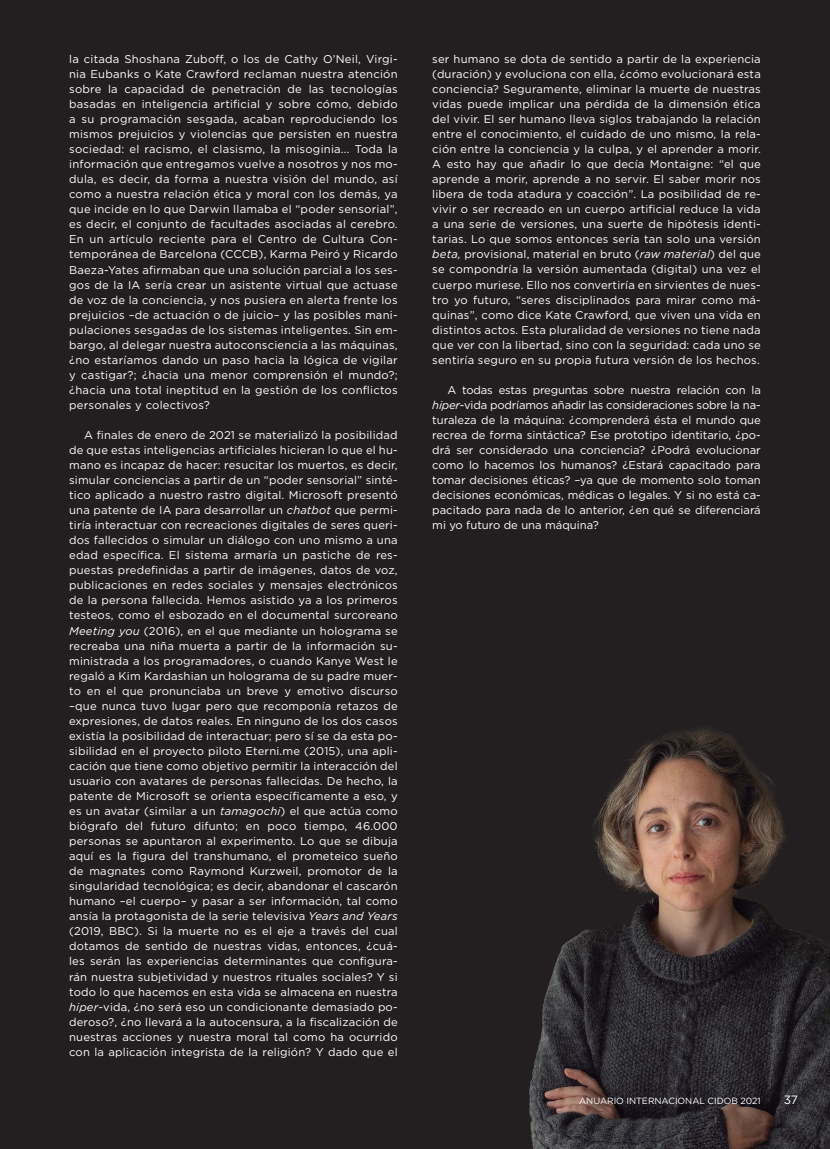
<style>
.page{position:relative;width:830px;height:1149px;background:#fff}
.page>*{position:absolute;margin:0;border:0;box-sizing:border-box;transform-origin:0 0}
.t1{font:12px "Gotham";color:#fff}
.t2{font:11.25px/15px "Gotham";letter-spacing:.015em;color:#fff;text-align:justify}
.t3{font:9px "Gotham";color:#fff}
.s1{font-style:italic}
</style>
<div class="page">
<div style="left:0;top:0;width:829px;height:1148px;background:#231f20"></div>
<img style="left:529px;top:727px;width:300px;height:421px">
<p class="t2" style="left:69px;top:51px;width:330px">la citada Shoshana Zuboff, o los de Cathy O’Neil, Virgi&shy;nia Eubanks o Kate Crawford reclaman nuestra atención sobre la capacidad de penetración de las tecnologías basadas en inteligencia artificial y sobre cómo, debido a su programación sesgada, acaban reproduciendo los mismos prejuicios y violencias que persisten en nuestra sociedad: el racismo, el clasismo, la misoginia... Toda la información que entregamos vuelve a nosotros y nos mo&shy;dula, es decir, da forma a nuestra visión del mundo, así como a nuestra relación ética y moral con los demás, ya que incide en lo que Darwin llamaba el “poder sensorial”, es decir, el conjunto de facultades asociadas al cerebro.<br>En un artículo reciente para el Centro de Cultura Con&shy;temporánea de Barcelona (CCCB), Karma Peiró y Ricardo Baeza-Yates afirmaban que una solución parcial a los ses&shy;gos de la IA sería crear un asistente virtual que actuase de voz de la conciencia, y nos pusiera en alerta frente los prejuicios –de actuación o de juicio– y las posibles mani&shy;pulaciones sesgadas de los sistemas inteligentes. Sin em&shy;bargo, al delegar nuestra autoconsciencia a las máquinas, ¿no estaríamos dando un paso hacia la lógica de vigilar y castigar?; ¿hacia una menor comprensión el mundo?; ¿hacia una total ineptitud en la gestión de los conflictos personales y colectivos?</p>
<p class="t2" style="left:69px;top:427px;width:330px;text-indent:15px">A finales de enero de 2021 se materializó la posibilidad de que estas inteligencias artificiales hicieran lo que el hu&shy;mano es incapaz de hacer: resucitar los muertos, es decir, simular conciencias a partir de un “poder sensorial” sinté&shy;tico aplicado a nuestro rastro digital. Microsoft presentó una patente de IA para desarrollar un <span class="s1">chatbot</span> que permi&shy;tiría interactuar con recreaciones digitales de seres queri&shy;dos fallecidos o simular un diálogo con uno mismo a una edad específica. El sistema armaría un pastiche de res&shy;puestas predefinidas a partir de imágenes, datos de voz, publicaciones en redes sociales y mensajes electrónicos de la persona fallecida. Hemos asistido ya a los primeros testeos, como el esbozado en el documental surcoreano <span class="s1">Meeting you</span> (2016), en el que mediante un holograma se recreaba una niña muerta a partir de la información su&shy;ministrada a los programadores, o cuando Kanye West le regaló a Kim Kardashian un holograma de su padre muer&shy;to en el que pronunciaba un breve y emotivo discurso –que nunca tuvo lugar pero que recomponía retazos de expresiones, de datos reales. En ninguno de los dos casos existía la posibilidad de interactuar; pero sí se da esta po&shy;sibilidad en el proyecto piloto Eterni.me (2015), una apli&shy;cación que tiene como objetivo permitir la interacción del usuario con avatares de personas fallecidas. De hecho, la patente de Microsoft se orienta específicamente a eso, y es un avatar (similar a un <span class="s1">tamagochi</span>) el que actúa como biógrafo del futuro difunto; en poco tiempo, 46.000 personas se apuntaron al experimento. Lo que se dibuja aquí es la figura del transhumano, el prometeico sueño de magnates como Raymond Kurzweil, promotor de la singularidad tecnológica; es decir, abandonar el cascarón humano –el cuerpo– y pasar a ser información, tal como ansía la protagonista de la serie televisiva <span class="s1">Years and Years </span>(2019, BBC). Si la muerte no es el eje a través del cual dotamos de sentido de nuestras vidas, entonces, ¿cuá&shy;les serán las experiencias determinantes que configura&shy;rán nuestra subjetividad y nuestros rituales sociales? Y si todo lo que hacemos en esta vida se almacena en nuestra <span class="s1">hiper-</span>vida, ¿no será eso un condicionante demasiado po&shy;deroso?, ¿no llevará a la autocensura, a la fiscalización de nuestras acciones y nuestra moral tal como ha ocurrido con la aplicación integrista de la religión? Y dado que el</p>
<p class="t2" style="left:432px;top:51px;width:330px">ser humano se dota de sentido a partir de la experiencia (duración) y evoluciona con ella, ¿cómo evolucionará esta conciencia? Seguramente, eliminar la muerte de nuestras vidas puede implicar una pérdida de la dimensión ética del vivir. El ser humano lleva siglos trabajando la relación entre el conocimiento, el cuidado de uno mismo, la rela&shy;ción entre la conciencia y la culpa, y el aprender a morir.<br>A esto hay que añadir lo que decía Montaigne: “el que aprende a morir, aprende a no servir. El saber morir nos libera de toda atadura y coacción”. La posibilidad de re&shy;vivir o ser recreado en un cuerpo artificial reduce la vida a una serie de versiones, una suerte de hipótesis identi&shy;tarias. Lo que somos entonces sería tan solo una versión <span class="s1">beta,</span> provisional, material en bruto (<span class="s1">raw material</span>) del que se compondría la versión aumentada (digital) una vez el cuerpo muriese. Ello nos convertiría en sirvientes de nues&shy;tro yo futuro, “seres disciplinados para mirar como má&shy;quinas”, como dice Kate Crawford, que viven una vida en distintos actos. Esta pluralidad de versiones no tiene nada que ver con la libertad, sino con la seguridad: cada uno se sentiría seguro en su propia futura versión de los hechos.</p>
<p class="t2" style="left:432px;top:382px;width:330px;text-indent:15px">A todas estas preguntas sobre nuestra relación con la <span class="s1">hiper</span>-vida podríamos añadir las consideraciones sobre la na&shy;turaleza de la máquina: ¿comprenderá ésta el mundo que recrea de forma sintáctica? Ese prototipo identitario, ¿po&shy;drá ser considerado una conciencia? ¿Podrá evolucionar como lo hacemos los humanos? ¿Estará capacitado para tomar decisiones éticas? –ya que de momento solo toman decisiones económicas, médicas o legales. Y si no está ca&shy;pacitado para nada de lo anterior, ¿en qué se diferenciará mi yo futuro de una máquina?</p>
<p class="t3" style="left:579px;top:1094px;width:183px">ANUARIO INTERNACIONAL CIDOB 2021</p>
<p class="t1" style="left:783px;top:1091px;width:16px">37</p>
</div>
